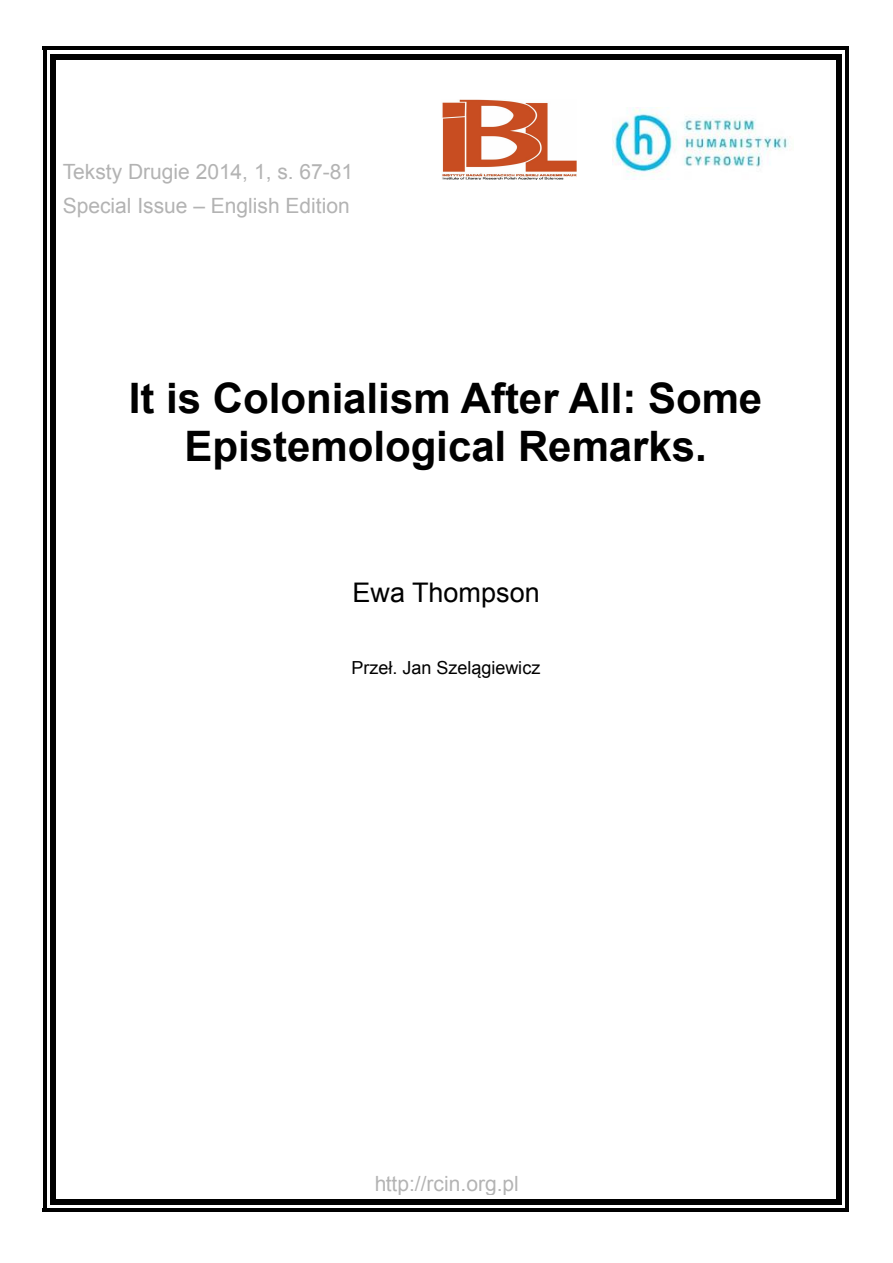
<style>
.page{position:relative;width:893px;height:1263px;background:#fff}
.page>*{position:absolute;margin:0;border:0;box-sizing:border-box;transform-origin:0 0}
.t1{font:700 42px/48.3px "Arial";color:#000;text-align:center}
.t2{font:27px "Arial";color:#000}
.t3{font:21px/33.2px "Arial";color:#b3b3b3}
.t4{font:21px "Arial";color:rgb(0 0 0/.3)}
.t5{font:18px "Arial";color:#000}
</style>
<div class="page">
<img style="left:442px;top:99px;width:134px;height:80px">
<img style="left:612px;top:107px;width:177px;height:70px">
<hr style="left:43px;top:46px;width:3px;height:1166px;background:#000">
<div style="left:50px;top:54px;width:6px;height:1151px;background:#000"></div>
<hr style="left:845px;top:46px;width:4px;height:1166px;background:#000">
<div style="left:836px;top:54px;width:6px;height:1151px;background:#000"></div>
<hr style="left:43px;top:46px;width:806px;height:4px;background:#000">
<div style="left:50px;top:54px;width:792px;height:6px;background:#000"></div>
<hr style="left:43px;top:1208px;width:806px;height:4px;background:#000">
<div style="left:50px;top:1199px;width:792px;height:6px;background:#000"></div>
<p class="t3" style="left:63px;top:156px;width:292px">Teksty Drugie 2014, 1, s. 67-81<br>Special Issue – English Edition</p>
<h1 class="t1" style="left:129px;top:374px;width:635px">It is Colonialism After All: Some<br>Epistemological Remarks.</h1>
<p class="t2" style="left:352px;top:578px;width:189px">Ewa Thompson</p>
<p class="t5" style="left:351px;top:657px;width:190px">Przeł. Jan Szelągiewicz</p>
<p class="t4" style="left:374px;top:1169px;width:146px">http://rcin.org.pl</p>
</div>
